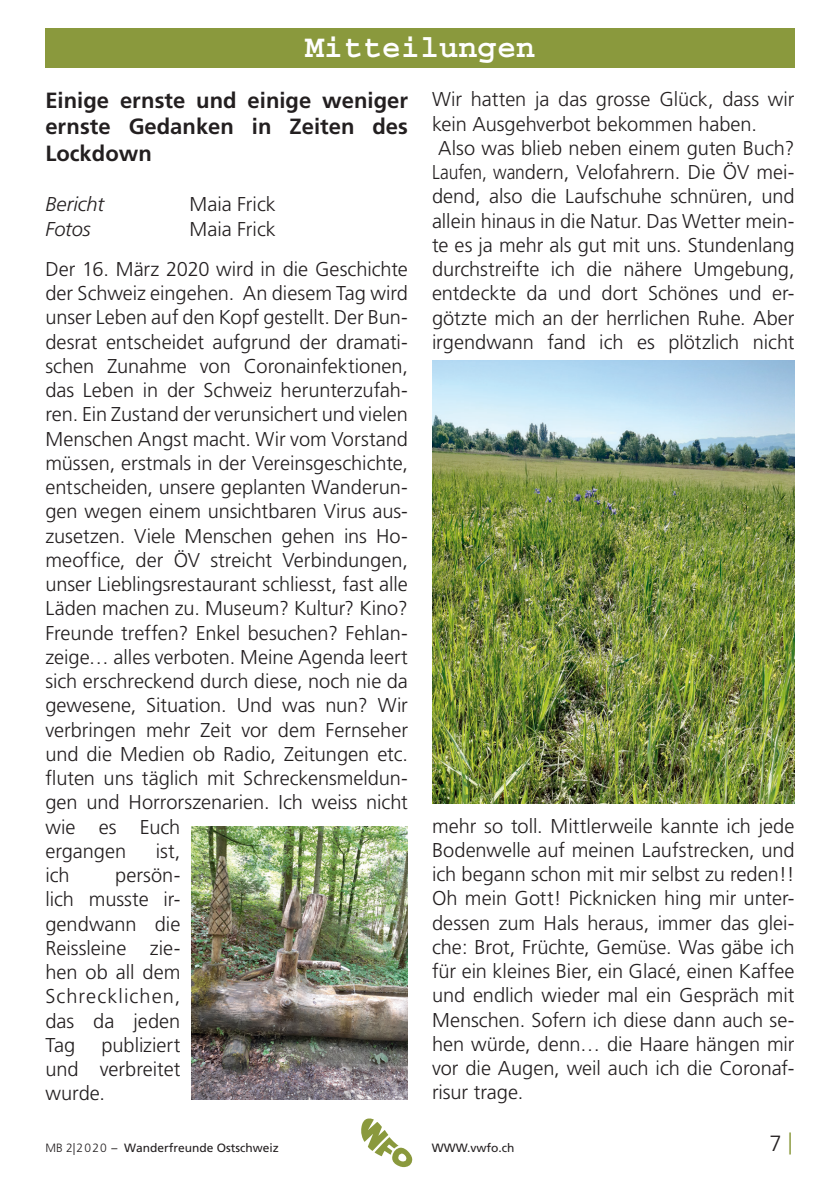
<style>
.page{position:relative;width:840px;height:1191px;background:#fff}
.page>*{position:absolute;margin:0;border:0;box-sizing:border-box;transform-origin:0 0}
.t1{font:700 32px "Courier";color:#fff}
.Titel_fett{font:700 22px/26.4px "Frutiger";color:#231f20;text-align:justify}
.t2{font:300 22px "Frutiger LT";color:#231f20}
.Grundschrift{font:300 20px/24.2px "Frutiger";color:#231f20;text-align:justify}
.Grundschrift-2{font:italic 300 20px "Frutiger";letter-spacing:-.005em;color:#231f20}
.t3{font:12px "Frutiger";color:#231f20}
.s1{font-family:"Frutiger LT";font-weight:300}
.s2{color:#8a993d}
</style>
<div class="page">
<svg style="left:361px;top:1118px;width:51px;height:49px"></svg>
<div style="left:45px;top:28px;width:749px;height:40px;background:#8a993d"></div>
<img style="left:432px;top:360px;width:362px;height:444px">
<img style="left:192px;top:827px;width:216px;height:272px">
<p class="t1" style="left:304px;top:31px;width:232px">Mitteilungen</p>
<p class="Titel_fett" style="left:45px;top:87px;width:364px">Einige ernste und einige weniger ernste Gedanken in Zeiten des Lockdown</p>
<p class="Grundschrift-2" style="left:45px;top:193px;width:60px">Bericht</p>
<p class="Grundschrift" style="left:189px;top:192px;width:88px">Maia Frick</p>
<p class="Grundschrift-2" style="left:45px;top:217px;width:47px">Fotos</p>
<p class="Grundschrift" style="left:189px;top:216px;width:88px">Maia Frick</p>
<p class="Grundschrift" style="left:45px;top:257px;width:364px;text-align:left">Der 16. März 2020 wird in die Geschichte der Schweiz eingehen. An diesem Tag wird unser Leben auf den Kopf gestellt. Der Bun&shy;desrat entscheidet aufgrund der dramati&shy;schen Zunahme von Coronainfektionen, das Leben in der Schweiz herunterzufah&shy;ren. Ein Zustand der verunsichert und vielen Menschen Angst macht. Wir vom Vorstand müssen, erstmals in der Vereinsgeschichte, entscheiden, unsere geplanten Wanderun&shy;gen wegen einem unsichtbaren Virus aus&shy;zusetzen. Viele Menschen gehen ins Ho&shy;meoffice, der ÖV streicht Verbindungen, unser Lieblingsrestaurant schliesst, fast alle Läden machen zu. Museum? Kultur? Kino?<br>Freunde treffen? Enkel besuchen? Fehlan&shy;zeige… alles verboten. Meine Agenda leert sich erschreckend durch diese, noch nie da gewesene, Situation. Und was nun? Wir verbringen mehr Zeit vor dem Fernseher und die Medien ob Radio, Zeitungen etc. fluten uns täglich mit Schreckensmeldun&shy;gen und Horrorszenarien. Ich weiss nicht wie es Euch<br>ergangen</p>
<p class="Grundschrift" style="left:432px;top:87px;width:364px">Wir hatten ja das grosse Glück, dass wir kein Ausgehverbot bekommen haben.</p>
<p class="Grundschrift" style="left:432px;top:136px;width:364px;text-align:center">Also was blieb neben einem guten Buch?<br>Laufen, wandern, Velofahrern. Die ÖV mei&shy;dend, also die Laufschuhe schnüren, und allein hinaus in die Natur. Das Wetter mein&shy;te es ja mehr als gut mit uns. Stundenlang durchstreifte ich die nähere Umgebung, entdeckte da und dort Schönes und er&shy;götzte mich an der herrlichen Ruhe. Aber irgendwann fand ich es plötzlich nicht</p>
<p class="Grundschrift" style="left:432px;top:813px;width:364px">mehr so toll. Mittlerweile kannte ich jede Bodenwelle auf meinen Laufstrecken, und ich begann schon mit mir selbst zu reden!!<br>Oh mein Gott! Picknicken hing mir unter&shy;dessen zum Hals heraus, immer das glei&shy;che: Brot, Früchte, Gemüse. Was gäbe ich für ein kleines Bier, ein Glacé, einen Kaffee und endlich wieder mal ein Gespräch mit Menschen. Sofern ich diese dann auch se&shy;hen würde, denn… die Haare hängen mir vor die Augen, weil auch ich die Coronaf&shy;risur trage.</p>
<p class="Grundschrift" style="left:156px;top:838px;width:26px">ist,</p>
<p class="Grundschrift" style="left:45px;top:863px;width:26px">ich</p>
<p class="Grundschrift" style="left:45px;top:863px;width:136px;text-indent:70px">persön&shy;lich musste ir&shy;gendwann die Reissleine zie&shy;hen ob all dem Schrecklichen, das da jeden Tag</p>
<p class="Grundschrift" style="left:45px;top:1032px;width:136px;text-indent:56px">publiziert und verbreitet wurde.</p>
<p class="t3" style="left:45px;top:1140px;width:235px"><span class="s1">MB 2|2020</span> – Wanderfreunde Ostschweiz</p>
<p class="t3" style="left:431px;top:1140px;width:84px">WWW.vwfo.ch</p>
<p class="t2" style="left:769px;top:1131px;width:25px">7 <span class="s2">|</span></p>
</div>
